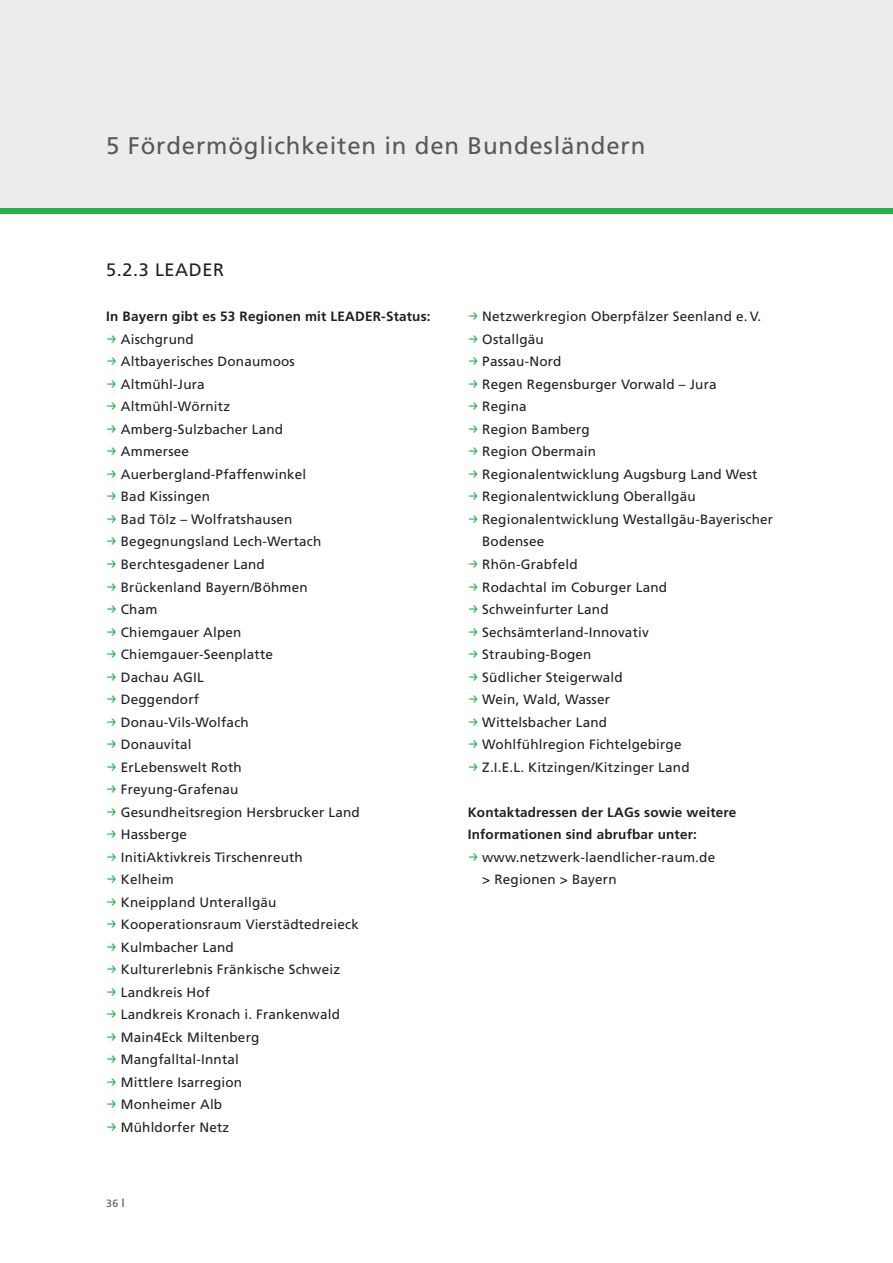
<style>
.page{position:relative;width:893px;height:1263px;background:#fff}
.page>*{position:absolute;margin:0;border:0;box-sizing:border-box;transform-origin:0 0}
.t1{font:24px "Frutiger LT";letter-spacing:.035em;color:#57585a}
.t2{font:18px "Frutiger LT";letter-spacing:.035em;color:#231f20}
.t3{font:13.5px/22.5px "Frutiger LT";letter-spacing:.015em;color:#231f20}
.t4{font:700 13.5px "Frutiger LT";letter-spacing:.015em;color:#231f20}
.t5{font:10.5px "Frutiger LT";color:#57585a}
.s1{font-weight:700}
.s2{font-family:"Fago No Regular Expert";color:#23b24b}
.s3{font-size:12px}
</style>
<div class="page">
<div style="left:0;top:0;width:893px;height:208px;background:#ececee"></div>
<div style="left:0;top:208px;width:893px;height:6px;background:#23b24b"></div>
<h1 class="t1" style="left:106px;top:136px;width:541px">5 Fördermöglichkeiten in den Bundesländern</h1>
<h2 class="t2" style="left:106px;top:263px;width:119px">5.2.3 LEADER</h2>
<p class="t3" style="left:106px;top:306px;width:326px"><span class="s1">In Bayern gibt es 53 Regionen mit LEADER-Status: </span><span class="s2">p</span> Aischgrund<br><span class="s2">p</span> Altbayerisches Donaumoos<br><span class="s2">p</span> Altmühl-Jura<br><span class="s2">p</span> Altmühl-Wörnitz<br><span class="s2">p</span> Amberg-Sulzbacher Land<br><span class="s2">p</span> Ammersee<br><span class="s2">p</span> Auerbergland-Pfaffenwinkel<br><span class="s2">p</span> Bad Kissingen<br><span class="s2">p</span> Bad Tölz – Wolfratshausen<br><span class="s2">p</span> Begegnungsland Lech-Wertach<br><span class="s2">p</span> Berchtesgadener Land<br><span class="s2">p</span> Brückenland Bayern/Böhmen<br><span class="s2">p</span> Cham<br><span class="s2">p</span> Chiemgauer Alpen<br><span class="s2">p</span> Chiemgauer-Seenplatte<br><span class="s2">p</span> Dachau AGIL<br><span class="s2">p</span> Deggendorf<br><span class="s2">p</span> Donau-Vils-Wolfach<br><span class="s2">p</span> Donauvital<br><span class="s2">p</span> ErLebenswelt Roth<br><span class="s2">p</span> Freyung-Grafenau<br><span class="s2">p</span> Gesundheitsregion Hersbrucker Land<br><span class="s2">p</span> Hassberge<br><span class="s2">p</span> InitiAktivkreis Tirschenreuth<br><span class="s2">p</span> Kelheim<br><span class="s2">p</span> Kneippland Unterallgäu<br><span class="s2">p</span> Kooperationsraum Vierstädtedreieck<br><span class="s2">p</span> Kulmbacher Land<br><span class="s2">p</span> Kulturerlebnis Fränkische Schweiz<br><span class="s2">p</span> Landkreis Hof<br><span class="s2">p</span> Landkreis Kronach i. Frankenwald<br><span class="s2">p</span> Main4Eck Miltenberg<br><span class="s2">p</span> Mangfalltal-Inntal<br><span class="s2">p</span> Mittlere Isarregion<br><span class="s2">p</span> Monheimer Alb<br><span class="s2">p</span> Mühldorfer Netz</p>
<p class="t3" style="left:468px;top:306px;width:295px"><span class="s2">p</span> Netzwerkregion Oberpfälzer Seenland e. V.</p>
<p class="t3" style="left:468px;top:329px;width:78px"><span class="s2">p</span> Ostallgäu</p>
<p class="t3" style="left:468px;top:351px;width:95px"><span class="s2">p</span> Passau-Nord</p>
<p class="t3" style="left:468px;top:374px;width:250px"><span class="s2">p</span> Regen Regensburger Vorwald – Jura</p>
<p class="t3" style="left:468px;top:397px;width:61px"><span class="s2">p</span> Regina</p>
<p class="t3" style="left:468px;top:419px;width:124px"><span class="s2">p</span> Region Bamberg</p>
<p class="t3" style="left:468px;top:442px;width:130px"><span class="s2">p</span> Region Obermain</p>
<p class="t3" style="left:468px;top:464px;width:291px"><span class="s2">p</span> Regionalentwicklung Augsburg Land West</p>
<p class="t3" style="left:468px;top:487px;width:229px"><span class="s2">p</span> Regionalentwicklung Oberallgäu</p>
<p class="t3" style="left:468px;top:509px;width:307px"><span class="s2">p</span> Regionalentwicklung Westallgäu-Bayerischer</p>
<p class="t3" style="left:482px;top:532px;width:64px">Bodensee</p>
<p class="t3" style="left:468px;top:554px;width:111px"><span class="s2">p</span> Rhön-Grabfeld</p>
<p class="t3" style="left:468px;top:577px;width:201px"><span class="s2">p</span> Rodachtal im Coburger Land</p>
<p class="t3" style="left:468px;top:599px;width:142px"><span class="s2">p</span> Schweinfurter Land</p>
<p class="t3" style="left:468px;top:622px;width:183px"><span class="s2">p</span> Sechsämterland-Innovativ</p>
<p class="t3" style="left:468px;top:644px;width:125px"><span class="s2">p</span> Straubing-Bogen</p>
<p class="t3" style="left:468px;top:667px;width:156px"><span class="s2">p</span> Südlicher Steigerwald</p>
<p class="t3" style="left:468px;top:689px;width:144px"><span class="s2">p</span> Wein, Wald, Wasser</p>
<p class="t3" style="left:468px;top:712px;width:141px"><span class="s2">p</span> Wittelsbacher Land</p>
<p class="t3" style="left:468px;top:734px;width:215px"><span class="s2">p</span> Wohlfühlregion Fichtelgebirge</p>
<p class="t3" style="left:468px;top:757px;width:223px"><span class="s2">p</span> Z.I.E.L. Kitzingen/Kitzinger Land</p>
<p class="t4" style="left:468px;top:806px;width:270px">Kontaktadressen der LAGs sowie weitere</p>
<p class="t4" style="left:468px;top:829px;width:231px">Informationen sind abrufbar unter:</p>
<p class="t3" style="left:468px;top:847px;width:249px"><span class="s2">p</span> www.netzwerk-laendlicher-raum.de</p>
<p class="t3" style="left:482px;top:869px;width:136px">&gt; Regionen &gt; Bayern</p>
<p class="t5" style="left:106px;top:1199px;width:20px">36 <span class="s3">I</span></p>
</div>
